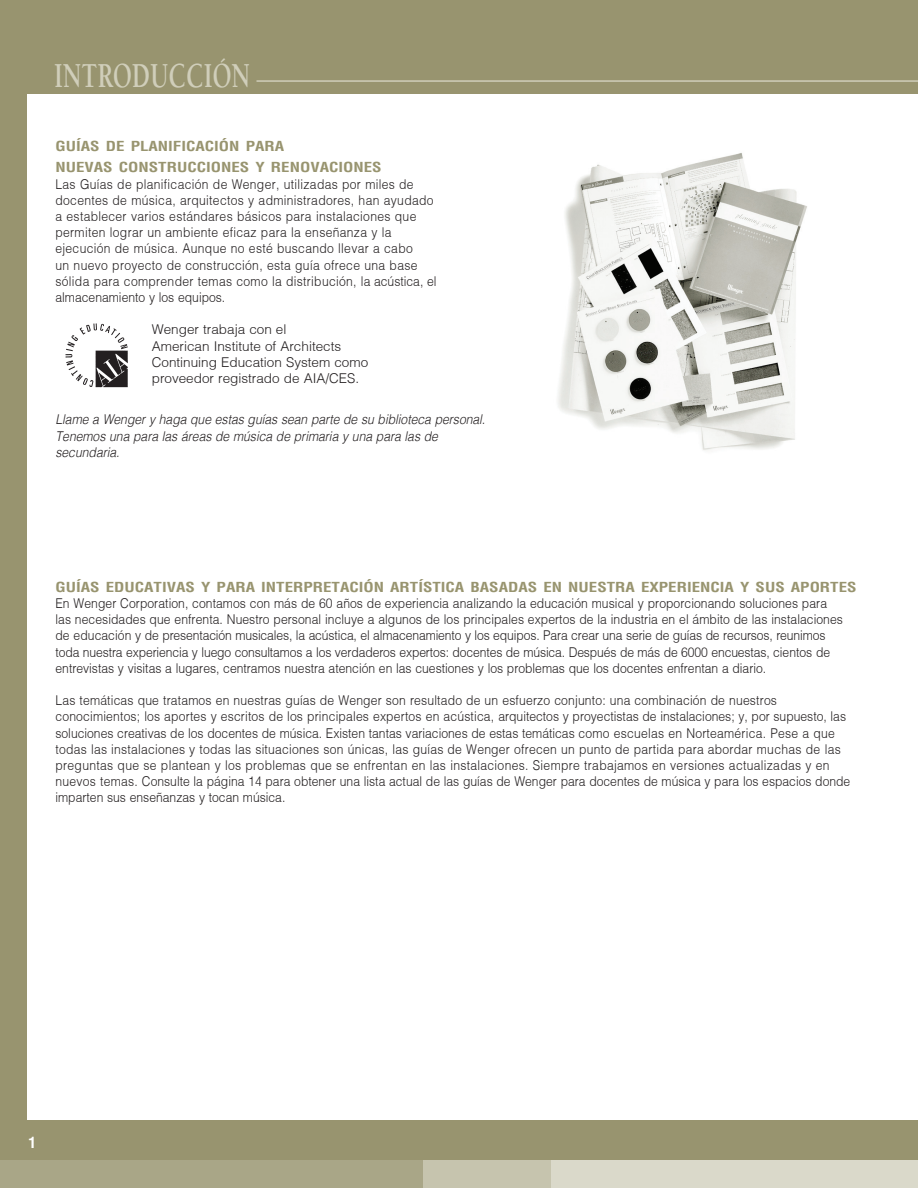
<style>
.page{position:relative;width:918px;height:1188px;background:#98946f}
.page>*{position:absolute;margin:0;border:0;box-sizing:border-box;transform-origin:0 0}
.t1{font:700 36px "Berkeley";color:#d0ceba;scale:.7 1}
.t2{font:700 condensed 15px "Helvetica";color:#fff}
.t3{font:300 13.5px/16.2px "Helvetica";letter-spacing:.005em;color:#231f20;scale:.9 1}
.t4{font:300 13.5px/16.2px "Helvetica";letter-spacing:.025em;color:#231f20;scale:.9 1}
.t5{font:700 condensed 13.5px/21.6px "Helvetica";color:#98946f;scale:1.25 1}
.t6{font:italic 300 13.5px/16.2px "Helvetica";color:#231f20;scale:.9 1}
.t7{font:300 13.5px/16.2px "Helvetica";letter-spacing:.005em;color:#231f20}
</style>
<div class="page">
<div style="left:27px;top:94px;width:891px;height:1026px;background:#fff"></div>
<div style="left:552px;top:1161px;width:366px;height:27px;background:#dad9ca"></div>
<div style="left:423px;top:1161px;width:128px;height:27px;background:#c6c4ae"></div>
<div style="left:0;top:1161px;width:423px;height:27px;background:#a9a687"></div>
<hr style="left:256px;top:80px;width:662px;height:2px;background:#d0ceba">
<img style="left:558px;top:153px;width:249px;height:298px">
<img style="left:65px;top:323px;width:63px;height:64px">
<h1 class="t1" style="left:54px;top:56px;width:282px">INTRODUCCIÓN</h1>
<p class="t5" style="left:56px;top:135px;width:262px">GUÍAS DE PLANIFICACIÓN PARA<br>NUEVAS CONSTRUCCIONES Y RENOVACIONES</p>
<p class="t4" style="left:56px;top:176px;width:425px">Las Guías de planificación de Wenger, utilizadas por miles de docentes de música, arquitectos y administradores, han ayudado a establecer varios estándares básicos para instalaciones que permiten lograr un ambiente eficaz para la enseñanza y la ejecución de música. Aunque no esté buscando llevar a cabo<br>un nuevo proyecto de construcción, esta guía ofrece una base sólida para comprender temas como la distribución, la acústica, el almacenamiento y los equipos.</p>
<p class="t7" style="left:152px;top:321px;width:218px">Wenger trabaja con el<br>American Institute of Architects<br>Continuing Education System como proveedor registrado de AIA/CES.</p>
<p class="t6" style="left:56px;top:412px;width:479px">Llame a Wenger y haga que estas guías sean parte de su biblioteca personal.<br>Tenemos una para las áreas de música de primaria y una para las de secundaria.</p>
<p class="t5" style="left:56px;top:576px;width:642px">GUÍAS EDUCATIVAS Y PARA INTERPRETACIÓN ARTÍSTICA BASADAS EN NUESTRA EXPERIENCIA Y SUS APORTES</p>
<p class="t3" style="left:56px;top:595px;width:877px">En Wenger Corporation, contamos con más de 60 años de experiencia analizando la educación musical y proporcionando soluciones para las necesidades que enfrenta. Nuestro personal incluye a algunos de los principales expertos de la industria en el ámbito de las instalaciones de educación y de presentación musicales, la acústica, el almacenamiento y los equipos. Para crear una serie de guías de recursos, reunimos toda nuestra experiencia y luego consultamos a los verdaderos expertos: docentes de música. Después de más de 6000 encuestas, cientos de entrevistas y visitas a lugares, centramos nuestra atención en las cuestiones y los problemas que los docentes enfrentan a diario.</p>
<p class="t3" style="left:56px;top:692px;width:885px">Las temáticas que tratamos en nuestras guías de Wenger son resultado de un esfuerzo conjunto: una combinación de nuestros conocimientos; los aportes y escritos de los principales expertos en acústica, arquitectos y proyectistas de instalaciones; y, por supuesto, las soluciones creativas de los docentes de música. Existen tantas variaciones de estas temáticas como escuelas en Norteamérica. Pese a que todas las instalaciones y todas las situaciones son únicas, las guías de Wenger ofrecen un punto de partida para abordar muchas de las preguntas que se plantean y los problemas que se enfrentan en las instalaciones. Siempre trabajamos en versiones actualizadas y en nuevos temas. Consulte la página 14 para obtener una lista actual de las guías de Wenger para docentes de música y para los espacios donde imparten sus enseñanzas y tocan música.</p>
<p class="t2" style="left:28px;top:1133px;width:9px">1</p>
</div>
